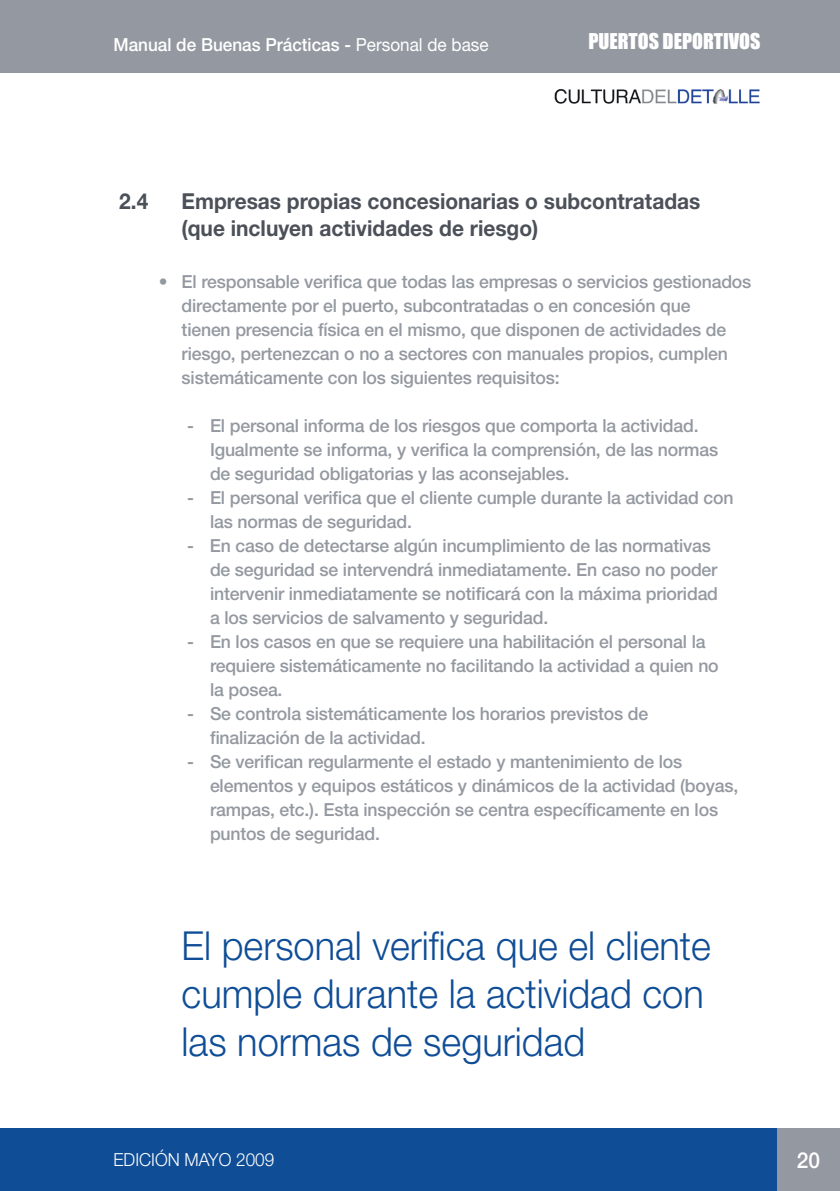
<style>
.page{position:relative;width:840px;height:1191px;background:#fff}
.page>*{position:absolute;margin:0;border:0;box-sizing:border-box;transform-origin:0 0}
.t1{font:300 40px/48px "Helvetica Neue";color:#0f4d96;scale:.95 1}
.t2{font:700 22px/26.4px "Helvetica Neue";color:#4b5059;scale:.95 1}
.t3{font:500 22px "Helvetica Neue";color:#fff;scale:.95 1}
.t4{font:20px "Impact";color:#fff}
.t5{font:500 18px/24px "Helvetica Neue";letter-spacing:-.01em;color:#9499a1}
.t6{font:500 18px "Helvetica Neue";color:#fff;scale:.95 1}
.t7{font:300 18px "Helvetica Neue";color:#fff;scale:.95 1}
.s1{font-weight:400}
</style>
<div class="page">
<div style="left:0;top:0;width:839px;height:72px;background:#9499a1"></div>
<div style="left:0;top:1128px;width:838px;height:63px;background:#0f4d96"></div>
<div style="left:777px;top:1128px;width:62px;height:63px;background:#9499a1"></div>
<img style="left:554px;top:89px;width:206px;height:15px">
<p class="t6" style="left:113px;top:34px;width:396px">Manual de Buenas Prácticas - <span class="s1">Personal de base</span></p>
<p class="t4" style="left:588px;top:29px;width:173px">PUERTOS DEPORTIVOS</p>
<p class="t2" style="left:119px;top:188px;width:32px">2.4</p>
<p class="t2" style="left:181px;top:188px;width:547px">Empresas propias concesionarias o subcontratadas (que incluyen actividades de riesgo)</p>
<p class="t5" style="left:181px;top:269px;width:571px;text-indent:-23px">• El responsable verifica que todas las empresas o servicios gestionados directamente por el puerto, subcontratadas o en concesión que<br>tienen presencia física en el mismo, que disponen de actividades de riesgo, pertenezcan o no a sectores con manuales propios, cumplen sistemáticamente con los siguientes requisitos:</p>
<p class="t5" style="left:210px;top:413px;width:509px;text-indent:-23px">- El personal informa de los riesgos que comporta la actividad.<br>Igualmente se informa, y verifica la comprensión, de las normas de seguridad obligatorias y las aconsejables.</p>
<p class="t5" style="left:210px;top:485px;width:524px;text-indent:-23px">- El personal verifica que el cliente cumple durante la actividad con las normas de seguridad.</p>
<p class="t5" style="left:210px;top:533px;width:509px;text-indent:-23px">- En caso de detectarse algún incumplimiento de las normativas de seguridad se intervendrá inmediatamente. En caso no poder intervenir inmediatamente se notificará con la máxima prioridad a los servicios de salvamento y seguridad.</p>
<p class="t5" style="left:210px;top:629px;width:510px;text-indent:-23px">- En los casos en que se requiere una habilitación el personal la requiere sistemáticamente no facilitando la actividad a quien no la posea.</p>
<p class="t5" style="left:210px;top:701px;width:439px;text-indent:-23px">- Se controla sistemáticamente los horarios previstos de finalización de la actividad.</p>
<p class="t5" style="left:210px;top:749px;width:529px;text-indent:-23px">- Se verifican regularmente el estado y mantenimiento de los elementos y equipos estáticos y dinámicos de la actividad (boyas, rampas, etc.). Esta inspección se centra específicamente en los puntos de seguridad.</p>
<h1 class="t1" style="left:181px;top:921px;width:558px">El personal verifica que el cliente cumple durante la actividad con las normas de seguridad</h1>
<p class="t7" style="left:113px;top:1148px;width:171px">edición Mayo 2009</p>
<p class="t3" style="left:796px;top:1147px;width:26px">20</p>
</div>
